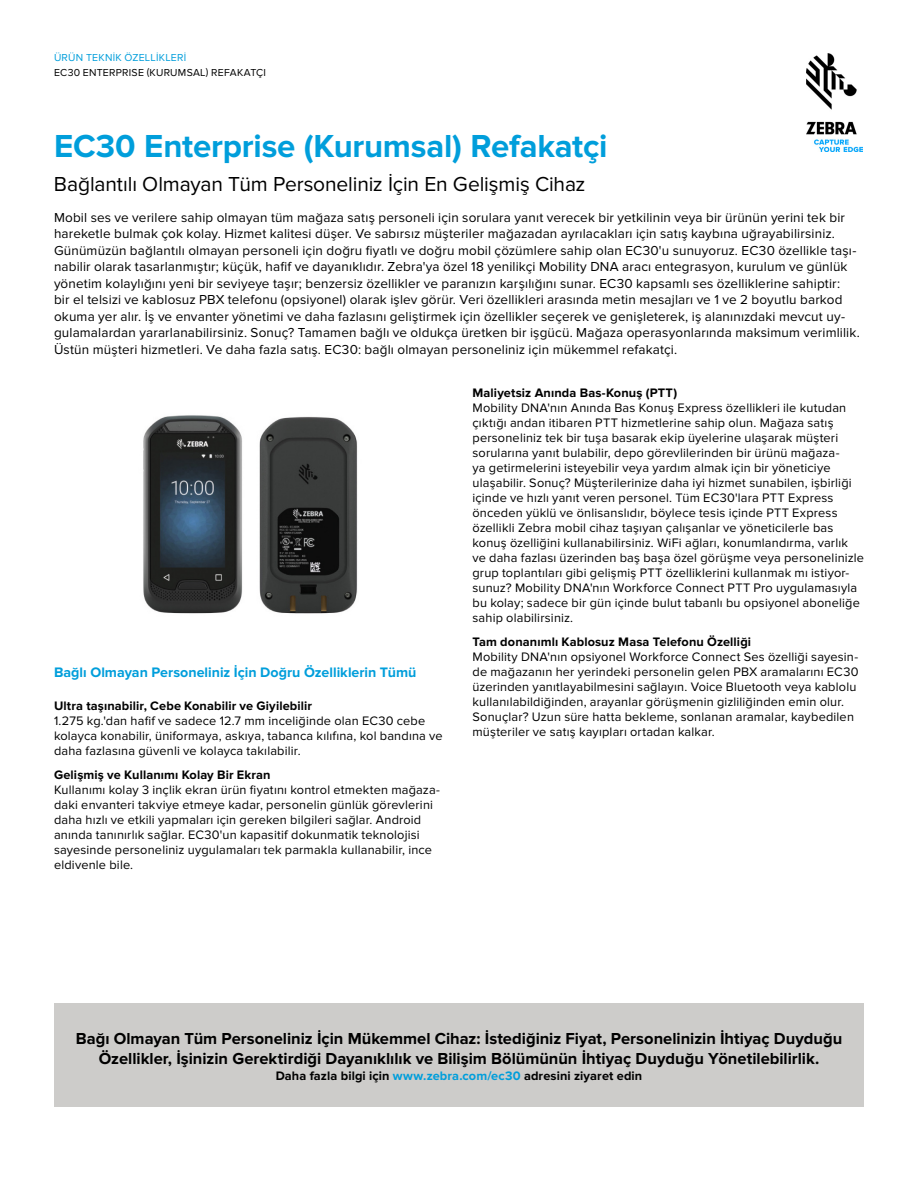
<style>
.page{position:relative;width:918px;height:1188px;background:#fff}
.page>*{position:absolute;margin:0;border:0;box-sizing:border-box;transform-origin:0 0}
.t1{font:700 33px "Proxima Nova";letter-spacing:-.005em;color:#009edb}
.t2{font:21px "Proxima Nova";letter-spacing:-.005em;color:#000}
.t3{font:700 16.5px/20.2px "Proxima Nova";color:#000;text-align:center}
.t4{font:700 14.25px "Proxima Nova";color:#009edb}
.t5{font:13.5px/16.5px "Proxima Nova";letter-spacing:.01em;color:#000}
.t6{font:12.75px/15px "Proxima Nova";letter-spacing:.015em;color:#000}
.t7{font:700 12.75px "Proxima Nova";letter-spacing:.01em;color:#000}
.t8{font:10.5px "Proxima Nova";letter-spacing:.025em;color:#000}
.t9{font:10.5px "Proxima Nova";letter-spacing:.025em;color:#009edb}
.s1{color:#009edb}
</style>
<div class="page">
<img style="left:806px;top:54px;width:56px;height:97px">
<div style="left:54px;top:1004px;width:810px;height:103px;background:#cdccca"></div>
<img style="left:143px;top:415px;width:215px;height:199px">
<p class="t9" style="left:54px;top:52px;width:134px">ÜRÜN TEKNİK ÖZELLİKLERİ</p>
<p class="t8" style="left:54px;top:66px;width:214px">EC30 ENTERPRISE (KURUMSAL) REFAKATÇI</p>
<h1 class="t1" style="left:54px;top:127px;width:555px">EC30 Enterprise (Kurumsal) Refakatçi</h1>
<h2 class="t2" style="left:54px;top:172px;width:533px">Bağlantılı Olmayan Tüm Personeliniz İçin En Gelişmiş Cihaz</h2>
<p class="t5" style="left:54px;top:209px;width:807px">Mobil ses ve verilere sahip olmayan tüm mağaza satış personeli için sorulara yanıt verecek bir yetkilinin veya bir ürünün yerini tek bir hareketle bulmak çok kolay. Hizmet kalitesi düşer. Ve sabırsız müşteriler mağazadan ayrılacakları için satış kaybına uğrayabilirsiniz.<br>Günümüzün bağlantılı olmayan personeli için doğru fiyatlı ve doğru mobil çözümlere sahip olan EC30'u sunuyoruz. EC30 özellikle taşı&shy;nabilir olarak tasarlanmıştır; küçük, hafif ve dayanıklıdır. Zebra'ya özel 18 yenilikçi Mobility DNA aracı entegrasyon, kurulum ve günlük yönetim kolaylığını yeni bir seviyeye taşır; benzersiz özellikler ve paranızın karşılığını sunar. EC30 kapsamlı ses özelliklerine sahiptir:<br>bir el telsizi ve kablosuz PBX telefonu (opsiyonel) olarak işlev görür. Veri özellikleri arasında metin mesajları ve 1 ve 2 boyutlu barkod okuma yer alır. İş ve envanter yönetimi ve daha fazlasını geliştirmek için özellikler seçerek ve genişleterek, iş alanınızdaki mevcut uy&shy;gulamalardan yararlanabilirsiniz. Sonuç? Tamamen bağlı ve oldukça üretken bir işgücü. Mağaza operasyonlarında maksimum verimlilik.<br>Üstün müşteri hizmetleri. Ve daha fazla satış. EC30: bağlı olmayan personeliniz için mükemmel refakatçi.</p>
<p class="t4" style="left:54px;top:664px;width:364px">Bağlı Olmayan Personeliniz İçin Doğru Özelliklerin Tümü</p>
<p class="t7" style="left:54px;top:698px;width:260px">Ultra taşınabilir, Cebe Konabilir ve Giyilebilir</p>
<p class="t6" style="left:54px;top:713px;width:390px">1.275 kg.'dan hafif ve sadece 12.7 mm inceliğinde olan EC30 cebe kolayca konabilir, üniformaya, askıya, tabanca kılıfına, kol bandına ve daha fazlasına güvenli ve kolayca takılabilir.</p>
<p class="t7" style="left:54px;top:767px;width:218px">Gelişmiş ve Kullanımı Kolay Bir Ekran</p>
<p class="t6" style="left:54px;top:782px;width:388px">Kullanımı kolay 3 inçlik ekran ürün fiyatını kontrol etmekten mağaza&shy;daki envanteri takviye etmeye kadar, personelin günlük görevlerini daha hızlı ve etkili yapmaları için gereken bilgileri sağlar. Android anında tanınırlık sağlar. EC30'un kapasitif dokunmatik teknolojisi sayesinde personeliniz uygulamaları tek parmakla kullanabilir, ince eldivenle bile.</p>
<p class="t7" style="left:472px;top:386px;width:206px">Maliyetsiz Anında Bas-Konuş (PTT)</p>
<p class="t6" style="left:472px;top:401px;width:393px">Mobility DNA'nın Anında Bas Konuş Express özellikleri ile kutudan çıktığı andan itibaren PTT hizmetlerine sahip olun. Mağaza satış personeliniz tek bir tuşa basarak ekip üyelerine ulaşarak müşteri sorularına yanıt bulabilir, depo görevlilerinden bir ürünü mağaza-<br>ya getirmelerini isteyebilir veya yardım almak için bir yöneticiye ulaşabilir. Sonuç? Müşterilerinize daha iyi hizmet sunabilen, işbirliği içinde ve hızlı yanıt veren personel. Tüm EC30'lara PTT Express önceden yüklü ve önlisanslıdır, böylece tesis içinde PTT Express özellikli Zebra mobil cihaz taşıyan çalışanlar ve yöneticilerle bas konuş özelliğini kullanabilirsiniz. WiFi ağları, konumlandırma, varlık ve daha fazlası üzerinden baş başa özel görüşme veya personelinizle grup toplantıları gibi gelişmiş PTT özelliklerini kullanmak mı istiyor&shy;sunuz? Mobility DNA'nın Workforce Connect PTT Pro uygulamasıyla bu kolay; sadece bir gün içinde bulut tabanlı bu opsiyonel aboneliğe sahip olabilirsiniz.</p>
<p class="t7" style="left:472px;top:635px;width:280px">Tam donanımlı Kablosuz Masa Telefonu Özelliği</p>
<p class="t6" style="left:472px;top:650px;width:388px">Mobility DNA'nın opsiyonel Workforce Connect Ses özelliği sayesin&shy;de mağazanın her yerindeki personelin gelen PBX aramalarını EC30 üzerinden yanıtlayabilmesini sağlayın. Voice Bluetooth veya kablolu kullanılabildiğinden, arayanlar görüşmenin gizliliğinden emin olur.<br>Sonuçlar? Uzun süre hatta bekleme, sonlanan aramalar, kaybedilen müşteriler ve satış kayıpları ortadan kalkar.</p>
<p class="t3" style="left:76px;top:1029px;width:768px">Bağı Olmayan Tüm Personeliniz İçin Mükemmel Cihaz: İstediğiniz Fiyat, Personelinizin İhtiyaç Duyduğu<br>Özellikler, İşinizin Gerektirdiği Dayanıklılık ve Bilişim Bölümünün İhtiyaç Duyduğu Yönetilebilirlik.</p>
<p class="t7" style="left:276px;top:1068px;width:368px">Daha fazla bilgi için <span class="s1">www.zebra.com/ec30</span> adresini ziyaret edin</p>
</div>
